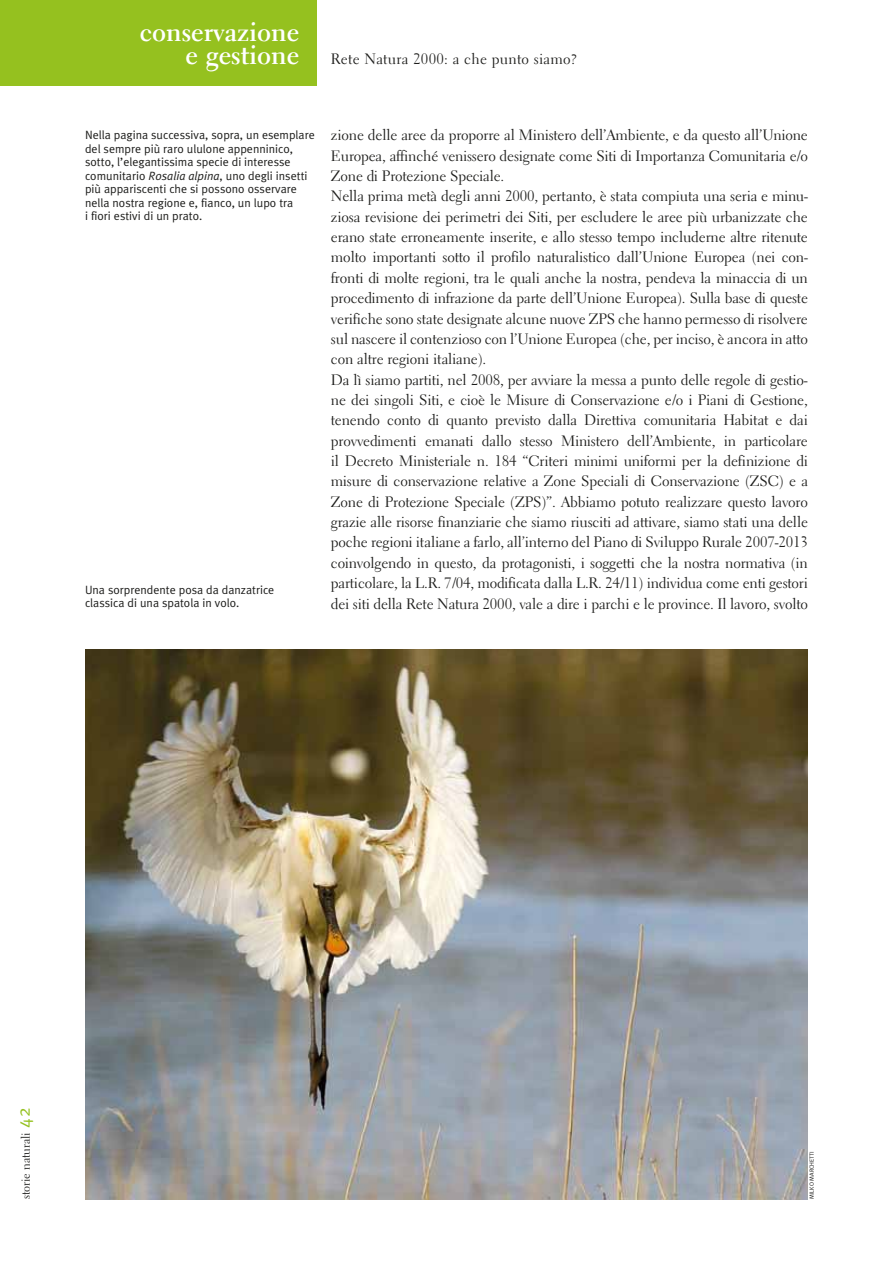
<style>
.page{position:relative;width:893px;height:1263px;background:#fff}
.page>*{position:absolute;margin:0;border:0;box-sizing:border-box;transform-origin:0 0}
.t1{font:700 27px/22.5px "Electra LH";color:#fff;text-align:right}
.t2{font:15px/20.4px "Electra LH";letter-spacing:-.01em;color:#1d1d1b}
.t3{font:15px "Electra LH";letter-spacing:.02em;color:#1d1d1b}
.t4{font:12px/13.5px "Meta Plus Normal";color:#1d1d1b}
.t5{font:12px "Electra LH";letter-spacing:-.005em;color:#1d1d1b}
.t6{font:6px "Meta";color:#1d1d1b}
.s1{font-style:italic}
.s2{font-family:"Meta";font-size:18px;color:#95c11f}
</style>
<div class="page">
<div style="left:0;top:0;width:316px;height:85px;background:#95c11f"></div>
<img style="left:85px;top:649px;width:723px;height:550px">
<h1 class="t1" style="left:140px;top:21px;width:161px">conservazione e gestione</h1>
<p class="t3" style="left:331px;top:49px;width:247px">Rete Natura 2000: a che punto siamo?</p>
<p class="t4" style="left:85px;top:128px;width:231px">Nella pagina successiva, sopra, un esemplare del sempre più raro ululone appenninico, sotto, l’elegantissima specie di interesse comunitario <span class="s1">Rosalia alpina</span>, uno degli insetti più appariscenti che si possono osservare nella nostra regione e, fianco, un lupo tra<br>i fiori estivi di un prato.</p>
<p class="t4" style="left:85px;top:583px;width:191px">Una sorprendente posa da danzatrice classica di una spatola in volo.</p>
<p class="t2" style="left:331px;top:125px;width:478px">zione delle aree da proporre al Ministero dell’Ambiente, e da questo all’Unione Europea, affinché venissero designate come Siti di Importanza Comunitaria e/o Zone di Protezione Speciale.<br>Nella prima metà degli anni 2000, pertanto, è stata compiuta una seria e minu&shy;ziosa revisione dei perimetri dei Siti, per escludere le aree più urbanizzate che erano state erroneamente inserite, e allo stesso tempo includerne altre ritenute molto importanti sotto il profilo naturalistico dall’Unione Europea (nei con&shy;fronti di molte regioni, tra le quali anche la nostra, pendeva la minaccia di un procedimento di infrazione da parte dell’Unione Europea). Sulla base di queste verifiche sono state designate alcune nuove ZPS che hanno permesso di risolvere sul nascere il contenzioso con l’Unione Europea (che, per inciso, è ancora in atto con altre regioni italiane).<br>Da lì siamo partiti, nel 2008, per avviare la messa a punto delle regole di gestio&shy;ne dei singoli Siti, e cioè le Misure di Conservazione e/o i Piani di Gestione, tenendo conto di quanto previsto dalla Direttiva comunitaria Habitat e dai provvedimenti emanati dallo stesso Ministero dell’Ambiente, in particolare il Decreto Ministeriale n. 184 “Criteri minimi uniformi per la definizione di misure di conservazione relative a Zone Speciali di Conservazione (ZSC) e a Zone di Protezione Speciale (ZPS)”. Abbiamo potuto realizzare questo lavoro grazie alle risorse finanziarie che siamo riusciti ad attivare, siamo stati una delle poche regioni italiane a farlo, all’interno del Piano di Sviluppo Rurale 2007-2013 coinvolgendo in questo, da protagonisti, i soggetti che la nostra normativa (in particolare, la L.R. 7/04, modificata dalla L.R. 24/11) individua come enti gestori dei siti della Rete Natura 2000, vale a dire i parchi e le province. Il lavoro, svolto</p>
<p class="t5" style="left:18px;top:1199px;width:93px;rotate:-90deg">storie naturali <span class="s2">42</span></p>
<p class="t6" style="left:808px;top:1199px;width:49px;rotate:-90deg">milko marchetti</p>
</div>
